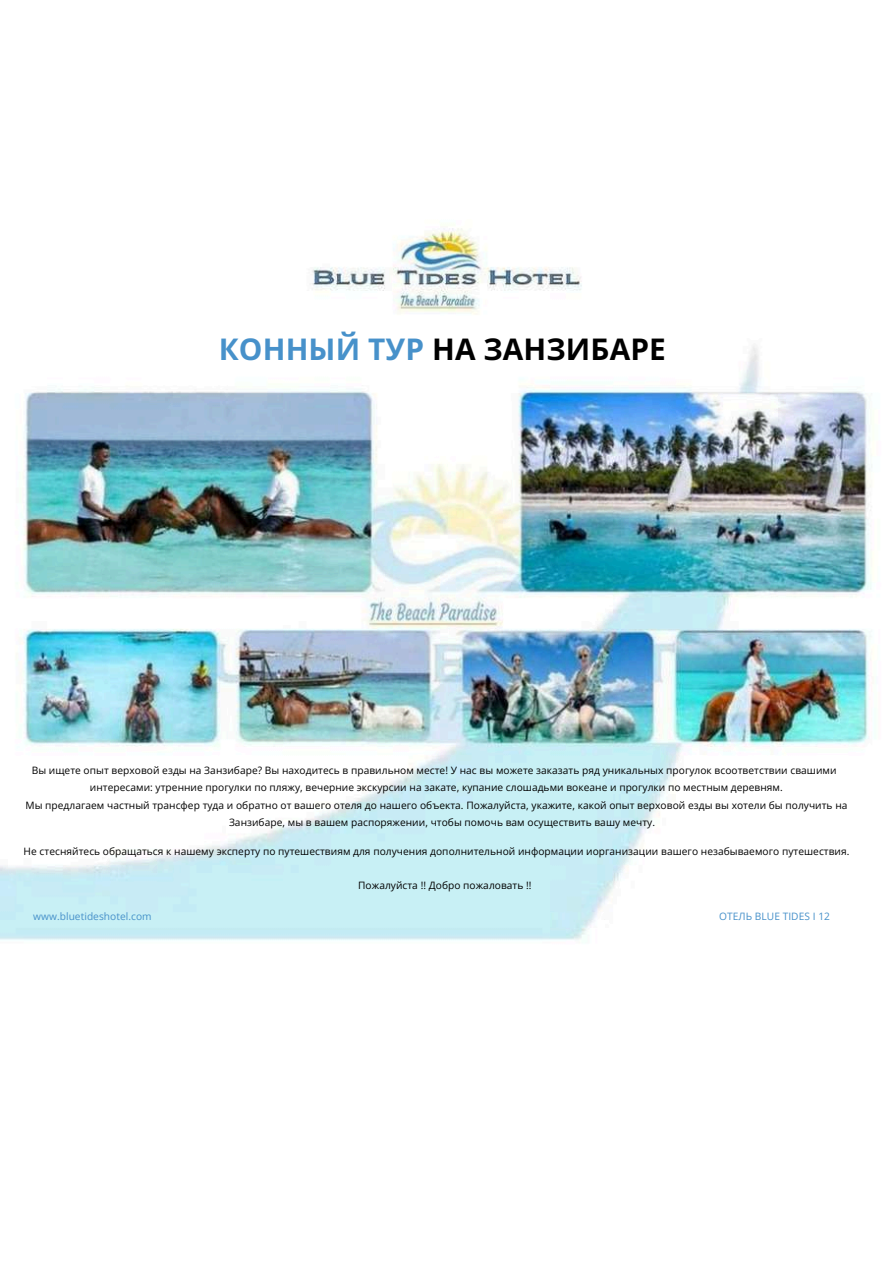
<style>
.page{position:relative;width:894px;height:1264px;background:#fff}
.page>*{position:absolute;margin:0;border:0;box-sizing:border-box;transform-origin:0 0}
.t1{font:700 29.7px "Open Sans";letter-spacing:.005em;color:#000}
.t2{font:10.2px "Open Sans";letter-spacing:.005em;color:#000}
.t3{font:10.2px "Open Sans";letter-spacing:.005em;color:#4791ca}
.s1{color:#4791ca}
</style>
<div class="page">
<img style="left:0;top:228px;width:872px;height:713px">
<h1 class="t1" style="left:219px;top:328px;width:448px"><span class="s1">КОННЫЙ ТУР</span> НА ЗАНЗИБАРЕ</h1>
<p class="t2" style="left:32px;top:763px;width:806px">Вы ищете опыт верховой езды на Занзибаре? Вы находитесь в правильном месте! У нас вы можете заказать ряд уникальных прогулок всоответствии свашими</p>
<p class="t2" style="left:90px;top:780px;width:694px">интересами: утренние прогулки по пляжу, вечерние экскурсии на закате, купание слошадьми вокеане и прогулки по местным деревням.</p>
<p class="t2" style="left:25px;top:797px;width:823px">Мы предлагаем частный трансфер туда и обратно от вашего отеля до нашего объекта. Пожалуйста, укажите, какой опыт верховой езды вы хотели бы получить на</p>
<p class="t2" style="left:229px;top:815px;width:427px">Занзибаре, мы в вашем распоряжении, чтобы помочь вам осуществить вашу мечту.</p>
<p class="t2" style="left:24px;top:844px;width:827px">Не стесняйтесь обращаться к нашему эксперту по путешествиям для получения дополнительной информации иорганизации вашего незабываемого путешествия.</p>
<p class="t3" style="left:33px;top:908px;width:120px">www.bluetideshotel.com</p>
<p class="t2" style="left:358px;top:877px;width:175px">Пожалуйста !! Добро пожаловать !!</p>
<p class="t3" style="left:719px;top:908px;width:112px">ОТЕЛЬ BLUE TIDES I 12</p>
</div>
